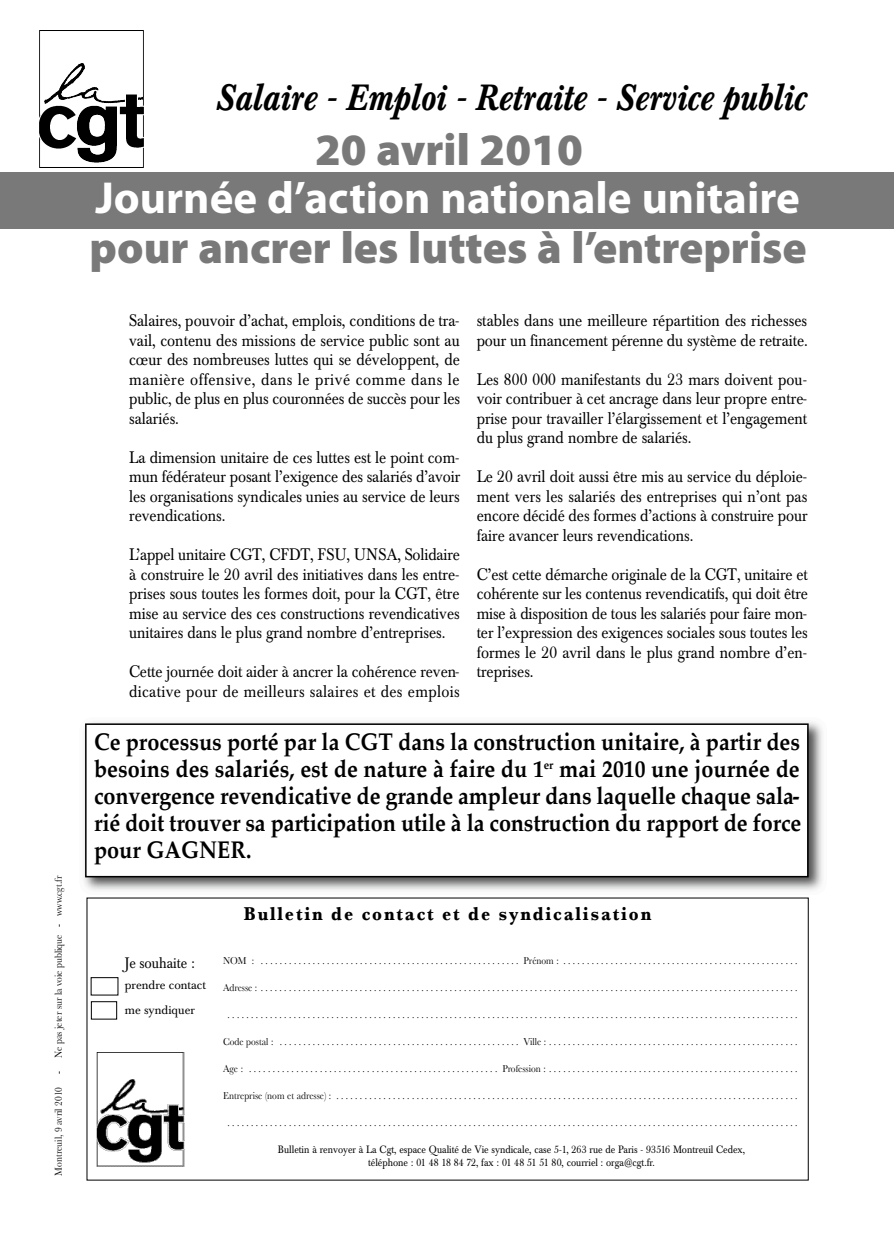
<style>
.page{position:relative;width:894px;height:1260px;background:#fff}
.page>*{position:absolute;margin:0;border:0;box-sizing:border-box;transform-origin:0 0}
.t1{font:900 45px "Myriad Pro";color:#797979}
.t2{font:700 45px "Myriad Pro";color:#fff}
.t3{font:italic 500 36px "Baskerville BE";color:#000;scale:.9 1}
.t4{font:700 24px/27px "Palatino";letter-spacing:-.01em;color:#000;text-align:justify;scale:.9 1}
.t5{font:700 19.5px "Baskerville";letter-spacing:.11em;color:#000;scale:.9 1}
.t6{font:16.5px/19.5px "Baskerville BE";color:#000;text-align:justify;scale:.9 1}
.t7{font:15px "Baskerville BE";color:#000;scale:.9 1}
.t8{font:12px/25px "Baskerville BE";color:#000}
.t9{font:10.5px "Baskerville";color:#000;scale:.9 1}
.t10{font:10.5px/13.5px "Baskerville BE";color:#000;text-align:center;scale:.9 1}
</style>
<div class="page">
<img style="left:39px;top:31px;width:105px;height:136px">
<div style="left:0;top:173px;width:893px;height:56px;background:#797979"></div>
<img style="left:84px;top:722px;width:739px;height:168px">
<div style="left:86px;top:725px;width:720px;height:150px;background:#fff"></div>
<div style="left:85px;top:723px;width:723px;height:154px;border:2px solid #000"></div>
<div style="left:91px;top:977px;width:27px;height:18px;border:1px solid #000"></div>
<div style="left:91px;top:1001px;width:26px;height:18px;border:1px solid #000"></div>
<img style="left:96px;top:1052px;width:88px;height:114px">
<p class="t9" style="left:52px;top:1175px;width:334px;rotate:-90deg">Montreuil, 9 avril 2010 - Ne pas jeter sur la voie publique - www.cgt.fr</p>
<h2 class="t3" style="left:216px;top:83px;width:657px">Salaire - Emploi - Retraite - Service public</h2>
<h1 class="t1" style="left:315px;top:131px;width:269px">20 avril 2010</h1>
<h1 class="t2" style="left:95px;top:179px;width:705px">Journée d’action nationale unitaire</h1>
<h1 class="t1" style="left:89px;top:229px;width:718px">pour ancrer les luttes à l’entreprise</h1>
<p class="t6" style="left:129px;top:312px;width:369px">Salaires, pouvoir d’achat, emplois, conditions de tra&shy;vail, contenu des missions de service public sont au cœur des nombreuses luttes qui se développent, de manière offensive, dans le privé comme dans le public, de plus en plus couronnées de succès pour les salariés.</p>
<p class="t6" style="left:129px;top:449px;width:369px">La dimension unitaire de ces luttes est le point com&shy;mun fédérateur posant l’exigence des salariés d’avoir les organisations syndicales unies au service de leurs revendications.</p>
<p class="t6" style="left:129px;top:546px;width:369px">L’appel unitaire CGT, CFDT, FSU, UNSA, Solidaire à construire le 20 avril des initiatives dans les entre&shy;prises sous toutes les formes doit, pour la CGT, être mise au service des ces constructions revendicatives unitaires dans le plus grand nombre d’entreprises.</p>
<p class="t6" style="left:129px;top:663px;width:368px">Cette journée doit aider à ancrer la cohérence reven&shy;dicative pour de meilleurs salaires et des emplois</p>
<p class="t6" style="left:476px;top:312px;width:369px">stables dans une meilleure répartition des richesses pour un financement pérenne du système de retraite.</p>
<p class="t6" style="left:476px;top:371px;width:368px">Les 800 000 manifestants du 23 mars doivent pou&shy;voir contribuer à cet ancrage dans leur propre entre&shy;prise pour travailler l’élargissement et l’engagement du plus grand nombre de salariés.</p>
<p class="t6" style="left:476px;top:468px;width:369px">Le 20 avril doit aussi être mis au service du déploie&shy;ment vers les salariés des entreprises qui n’ont pas encore décidé des formes d’actions à construire pour faire avancer leurs revendications.</p>
<p class="t6" style="left:476px;top:566px;width:369px">C’est cette démarche originale de la CGT, unitaire et cohérente sur les contenus revendicatifs, qui doit être mise à disposition de tous les salariés pour faire mon&shy;ter l’expression des exigences sociales sous toutes les formes le 20 avril dans le plus grand nombre d’en&shy;treprises.</p>
<p class="t4" style="left:94px;top:730px;width:786px">Ce processus porté par la CGT dans la construction unitaire, à partir des besoins des salariés, est de nature à faire du 1<sup>er</sup> mai 2010 une journée de convergence revendicative de grande ampleur dans laquelle chaque sala&shy;rié doit trouver sa participation utile à la construction du rapport de force pour GAGNER.</p>
<p class="t7" style="left:125px;top:956px;width:79px">Je souhaite :</p>
<p class="t8" style="left:125px;top:973px;width:82px">prendre contact me syndiquer</p>
<p class="t5" style="left:243px;top:902px;width:454px">Bulletin de contact et de syndicalisation</p>
<p class="t9" style="left:223px;top:954px;width:639px">NOM : ....................................................... Prénom : ..................................................</p>
<p class="t9" style="left:223px;top:981px;width:639px">Adresse : ..................................................................................................................</p>
<p class="t9" style="left:227px;top:1008px;width:634px">.........................................................................................................................</p>
<p class="t9" style="left:223px;top:1035px;width:639px">Code postal : ................................................... Ville : .....................................................</p>
<p class="t9" style="left:223px;top:1062px;width:639px">Age : ..................................................... Profession : .....................................................</p>
<p class="t9" style="left:223px;top:1089px;width:639px">Entreprise (nom et adresse) : ..................................................................................................</p>
<p class="t9" style="left:227px;top:1116px;width:634px">.........................................................................................................................</p>
<p class="t10" style="left:278px;top:1143px;width:520px">Bulletin à renvoyer à La Cgt, espace Qualité de Vie syndicale, case 5-1, 263 rue de Paris - 93516 Montreuil Cedex, téléphone : 01 48 18 84 72, fax : 01 48 51 51 80, courriel : orga@cgt.fr.</p>
</div>
